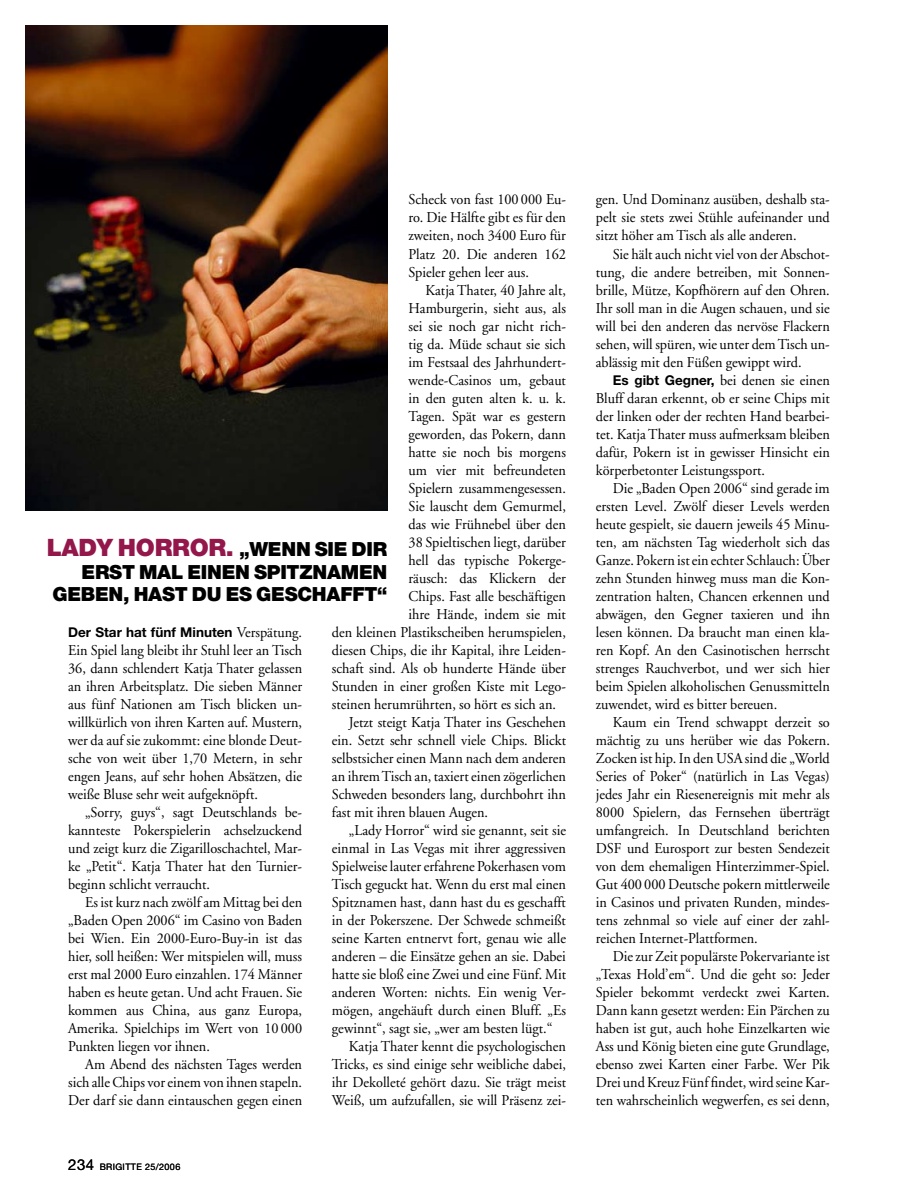
<style>
.page{position:relative;width:915px;height:1191px;background:#fff}
.page>*{position:absolute;margin:0;border:0;box-sizing:border-box;transform-origin:0 0}
.t1{font:900 24px "Helvetica Neue LT";letter-spacing:-.015em;color:#93174b}
.t2{font:900 19.5px/22.5px "Helvetica Neue LT";letter-spacing:-.015em;color:#000;text-align:right}
.t3{font:15px/18px "Adobe Garamond LT";color:#000;text-align:justify;scale:.95 1}
.t4{font:700 13.5px "Helvetica Neue LT";color:#000}
.t5{font:9px "Helvetica Neue LT";letter-spacing:.04em;color:#000}
.s1{font-size:19.5px;color:#000}
.s2{font-family:"Adobe Garamond LT";font-weight:400;font-size:15px}
.s3{font-size:15px}
.s4{font-family:"Helvetica Neue LT";font-weight:700;font-size:13.5px}
</style>
<div class="page">
<img style="left:26px;top:26px;width:361px;height:484px">
<p class="t3" style="left:408px;top:191px;width:167px">Scheck von fast 100 000 Eu&shy;ro. Die Hälfte gibt es für den zweiten, noch 3400 Euro für Platz 20. Die anderen 162<br>Spieler gehen leer aus.</p>
<p class="t3" style="left:425px;top:281px;width:149px">Katja Thater, 40 Jahre alt,</p>
<p class="t3" style="left:408px;top:299px;width:167px">Hamburgerin, sieht aus, als</p>
<p class="t3" style="left:408px;top:317px;width:166px">sei sie noch gar nicht rich-</p>
<p class="t3" style="left:408px;top:335px;width:167px">tig da. Müde schaut sie sich</p>
<p class="t3" style="left:408px;top:353px;width:167px">im Festsaal des Jahrhundert-</p>
<p class="t3" style="left:408px;top:371px;width:167px">wende-Casinos um, gebaut</p>
<p class="t3" style="left:408px;top:389px;width:167px">in den guten alten k. u. k.</p>
<p class="t3" style="left:408px;top:407px;width:167px">Tagen. Spät war es gestern</p>
<p class="t3" style="left:408px;top:425px;width:167px">geworden, das Pokern, dann</p>
<p class="t3" style="left:408px;top:443px;width:167px">hatte sie noch bis morgens</p>
<p class="t3" style="left:408px;top:461px;width:167px">um vier mit befreundeten</p>
<p class="t3" style="left:408px;top:479px;width:167px">Spielern zusammengesessen.</p>
<p class="t3" style="left:408px;top:497px;width:167px">Sie lauscht dem Gemurmel,</p>
<p class="t3" style="left:408px;top:515px;width:167px">das wie Frühnebel über den</p>
<p class="t3" style="left:408px;top:533px;width:167px">38 Spieltischen liegt, darüber</p>
<p class="t3" style="left:408px;top:551px;width:167px">hell das typische Pokerge-</p>
<p class="t3" style="left:408px;top:569px;width:167px">räusch: das Klickern der</p>
<p class="t3" style="left:408px;top:587px;width:167px">Chips. Fast alle beschäftigen</p>
<p class="t3" style="left:408px;top:605px;width:167px">ihre Hände, indem sie mit</p>
<p class="t3" style="left:332px;top:623px;width:248px">den kleinen Plastikscheiben herumspielen,</p>
<p class="t3" style="left:332px;top:641px;width:248px">diesen Chips, die ihr Kapital, ihre Leiden-</p>
<p class="t3" style="left:332px;top:659px;width:248px">schaft sind. Als ob hunderte Hände über</p>
<p class="t3" style="left:332px;top:677px;width:248px">Stunden in einer großen Kiste mit Lego-</p>
<p class="t3" style="left:332px;top:695px;width:237px">steinen herumrührten, so hört es sich an.</p>
<p class="t3" style="left:349px;top:713px;width:230px">Jetzt steigt Katja Thater ins Geschehen</p>
<p class="t3" style="left:332px;top:731px;width:248px">ein. Setzt sehr schnell viele Chips. Blickt</p>
<p class="t3" style="left:332px;top:749px;width:248px">selbstsicher einen Mann nach dem anderen</p>
<p class="t3" style="left:332px;top:767px;width:248px">an ihrem Tisch an, taxiert einen zögerlichen</p>
<p class="t3" style="left:332px;top:785px;width:248px">Schweden besonders lang, durchbohrt ihn</p>
<p class="t3" style="left:332px;top:803px;width:166px">fast mit ihren blauen Augen.</p>
<p class="t3" style="left:349px;top:821px;width:230px">„Lady Horror“ wird sie genannt, seit sie</p>
<p class="t3" style="left:332px;top:839px;width:248px">einmal in Las Vegas mit ihrer aggressiven</p>
<p class="t3" style="left:332px;top:857px;width:248px">Spielweise lauter erfahrene Pokerhasen vom</p>
<p class="t3" style="left:332px;top:875px;width:248px">Tisch geguckt hat. Wenn du erst mal einen</p>
<p class="t3" style="left:332px;top:893px;width:248px">Spitznamen hast, dann hast du es geschafft</p>
<p class="t3" style="left:332px;top:911px;width:248px">in der Pokerszene. Der Schwede schmeißt</p>
<p class="t3" style="left:332px;top:929px;width:248px">seine Karten entnervt fort, genau wie alle</p>
<p class="t3" style="left:332px;top:947px;width:248px">anderen – die Einsätze gehen an sie. Dabei</p>
<p class="t3" style="left:332px;top:965px;width:248px">hatte sie bloß eine Zwei und eine Fünf. Mit</p>
<p class="t3" style="left:332px;top:983px;width:248px">anderen Worten: nichts. Ein wenig Ver-</p>
<p class="t3" style="left:332px;top:1001px;width:248px">mögen, angehäuft durch einen Bluff. „Es</p>
<p class="t3" style="left:332px;top:1019px;width:233px">gewinnt“, sagt sie, „wer am besten lügt.“</p>
<p class="t3" style="left:349px;top:1037px;width:230px">Katja Thater kennt die psychologischen</p>
<p class="t3" style="left:332px;top:1055px;width:248px">Tricks, es sind einige sehr weibliche dabei,</p>
<p class="t3" style="left:332px;top:1073px;width:248px">ihr Dekolleté gehört dazu. Sie trägt meist</p>
<p class="t3" style="left:332px;top:1091px;width:248px">Weiß, um aufzufallen, sie will Präsenz zei-</p>
<h1 class="t1" style="left:47px;top:533px;width:280px">LADY HORROR. <span class="s1">„WENN SIE</span></h1>
<h2 class="t2" style="left:82px;top:538px;width:307px">DIR<br>ERST MAL EI NEN SPITZNAMEN</h2>
<h2 class="t2" style="left:52px;top:583px;width:30px">GEBE</h2>
<h2 class="t2" style="left:109px;top:583px;width:280px">N, HAST DU ES GESCHAFFT“</h2>
<p class="t4" style="left:68px;top:623px;width:235px">Der Star hat fünf Minuten <span class="s2">Verspätung.</span></p>
<p class="t3" style="left:68px;top:641px;width:248px">Ein Spiel lang bleibt ihr Stuhl leer an Tisch 36, dann schlendert Katja Thater gelassen an ihren Arbeitsplatz. Die sieben Männer aus fünf Nationen am Tisch blicken un&shy;willkürlich von ihren Karten auf. Mustern, wer da auf sie zukommt: eine blonde Deut&shy;sche von weit über 1,70 Metern, in sehr engen Jeans, auf sehr hohen Absätzen, die weiße Bluse sehr weit aufgeknöpft.</p>
<p class="t3" style="left:68px;top:803px;width:248px;text-indent:17px">„Sorry, guys“, sagt Deutschlands be&shy;kannteste Pokerspielerin achselzuckend und zeigt kurz die Zigarilloschachtel, Mar&shy;ke „Petit“. Katja Thater hat den Turnier&shy;beginn schlicht verraucht.</p>
<p class="t3" style="left:68px;top:893px;width:248px;text-indent:17px">Es ist kurz nach zwölf am Mittag bei den „Baden Open 2006“ im Casino von Baden bei Wien. Ein 2000-Euro-Buy-in ist das hier, soll heißen: Wer mitspielen will, muss erst mal 2000 Euro einzahlen. 174 Männer haben es heute getan. Und acht Frauen. Sie kommen aus China, aus ganz Europa, Amerika. Spielchips im Wert von 10 000<br>Punkten liegen vor ihnen.</p>
<p class="t3" style="left:68px;top:1055px;width:248px;text-indent:17px">Am Abend des nächsten Tages werden sich alle Chips vor einem von ihnen stapeln.<br>Der darf sie dann eintauschen gegen einen</p>
<p class="t5" style="left:68px;top:1161px;width:114px"><span class="s3">234</span> BRIGITTE 25/2006</p>
<p class="t3" style="left:595px;top:191px;width:248px">gen. Und Dominanz ausüben, deshalb sta&shy;pelt sie stets zwei Stühle aufeinander und sitzt höher am Tisch als alle anderen.</p>
<p class="t3" style="left:595px;top:245px;width:248px;text-indent:17px">Sie hält auch nicht viel von der Abschot&shy;tung, die andere betreiben, mit Sonnen&shy;brille, Mütze, Kopfhörern auf den Ohren.<br>Ihr soll man in die Augen schauen, und sie will bei den anderen das nervöse Flackern sehen, will spüren, wie unter dem Tisch un&shy;ablässig mit den Füßen gewippt wird.</p>
<p class="t3" style="left:595px;top:371px;width:248px;text-indent:17px"><span class="s4">Es gibt Gegner,</span> bei denen sie einen Bluff daran erkennt, ob er seine Chips mit der linken oder der rechten Hand bearbei&shy;tet. Katja Thater muss aufmerksam bleiben dafür, Pokern ist in gewisser Hinsicht ein körperbetonter Leistungssport.</p>
<p class="t3" style="left:595px;top:479px;width:248px;text-indent:17px">Die „Baden Open 2006“ sind gerade im ersten Level. Zwölf dieser Levels werden heute gespielt, sie dauern jeweils 45 Minu&shy;ten, am nächsten Tag wiederholt sich das Ganze. Pokern ist ein echter Schlauch: Über zehn Stunden hinweg muss man die Kon&shy;zentration halten, Chancen erkennen und abwägen, den Gegner taxieren und ihn lesen können. Da braucht man einen kla&shy;ren Kopf. An den Casinotischen herrscht strenges Rauchverbot, und wer sich hier beim Spielen alkoholischen Genussmitteln zuwendet, wird es bitter bereuen.</p>
<p class="t3" style="left:595px;top:713px;width:248px;text-indent:17px">Kaum ein Trend schwappt derzeit so mächtig zu uns herüber wie das Pokern.<br>Zocken ist hip. In den USA sind die „World Series of Poker“ (natürlich in Las Vegas) jedes Jahr ein Riesenereignis mit mehr als 8000 Spielern, das Fernsehen überträgt umfangreich. In Deutschland berichten DSF und Eurosport zur besten Sendezeit von dem ehemaligen Hinterzimmer-Spiel.<br>Gut 400 000 Deutsche pokern mittlerweile in Casinos und privaten Runden, mindes&shy;tens zehnmal so viele auf einer der zahl&shy;reichen Internet-Plattformen.</p>
<p class="t3" style="left:595px;top:947px;width:248px;text-indent:17px">Die zur Zeit populärste Pokervariante ist „Texas Hold’em“. Und die geht so: Jeder Spieler bekommt verdeckt zwei Karten.<br>Dann kann gesetzt werden: Ein Pärchen zu haben ist gut, auch hohe Einzelkarten wie Ass und König bieten eine gute Grundlage, ebenso zwei Karten einer Farbe. Wer Pik Drei und Kreuz Fünf findet, wird seine Kar&shy;ten wahrscheinlich wegwerfen, es sei denn,</p>
</div>
